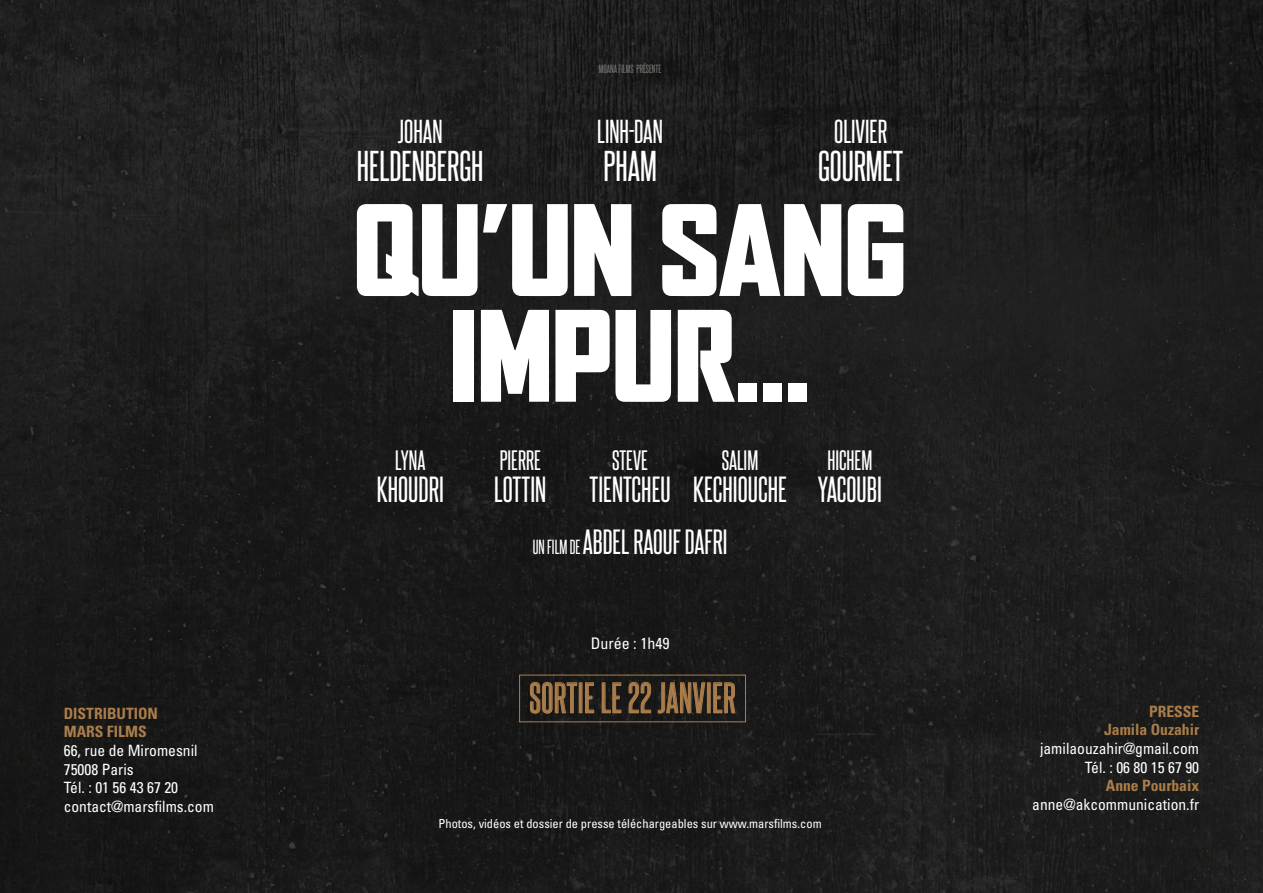
<style>
.page{position:relative;width:1263px;height:893px;background:#1c1c1b}
.page>*{position:absolute;margin:0;border:0;box-sizing:border-box;transform-origin:0 0}
.t1{font:37.05px "Steelfish Rg";color:#fff}
.t2{font:36.6px "Steelfish Rg";letter-spacing:.02em;color:#aa7d4b}
.t3{font:31.35px "Steelfish Rg";color:#fff}
.t4{font:30.15px "Steelfish Rg";color:#fff}
.t5{font:28.65px "Steelfish Rg";color:#fff}
.t6{font:24.15px "Steelfish Rg";color:#fff}
.t7{font:condensed 15.9px "Univers LT Std";color:#fff}
.t8{font:condensed 15.6px/18.6px "Univers LT Std";color:#fff}
.t9{font:700 condensed 15.6px/18.6px "Univers LT Std";color:#aa7d4b}
.t10{font:condensed 12.45px "Univers LT Std";color:#fff}
.t11{font:10.2px "Steelfish Rg";color:#747473}
.s1{font-size:17.55px}
</style>
<div class="page">
<svg style="left:848px;top:204px;width:55px;height:92px"></svg>
<svg style="left:662px;top:204px;width:179px;height:92px"></svg>
<svg style="left:574px;top:204px;width:57px;height:92px;background:#dedede"></svg>
<svg style="left:357px;top:204px;width:211px;height:92px"></svg>
<svg style="left:481px;top:310px;width:68px;height:92px"></svg>
<svg style="left:678px;top:310px;width:57px;height:92px"></svg>
<svg style="left:555px;top:310px;width:116px;height:92px"></svg>
<div style="left:454px;top:310px;width:20px;height:92px;background:#fff"></div>
<div style="left:738px;top:383px;width:19px;height:19px;background:#fff"></div>
<div style="left:763px;top:383px;width:19px;height:19px;background:#fff"></div>
<div style="left:788px;top:383px;width:18px;height:19px;background:#fff"></div>
<div style="left:519px;top:675px;width:227px;height:47px;border:1px solid #aa7d4b"></div>
<svg style="left:530px;top:681px;width:48px;height:33px"></svg>
<div style="left:579px;top:682px;width:3px;height:31px;border:1px solid #aa7d4b"></div>
<svg style="left:585px;top:682px;width:10px;height:32px"></svg>
<svg style="left:601px;top:682px;width:21px;height:32px"></svg>
<svg style="left:628px;top:681px;width:78px;height:33px"></svg>
<div style="left:707px;top:682px;width:4px;height:31px;border:1px solid #aa7d4b"></div>
<svg style="left:713px;top:682px;width:23px;height:32px"></svg>
<p class="t9" style="left:64px;top:704px;width:96px">DISTRIBUTION<br>MARS FILMS</p>
<p class="t8" style="left:64px;top:741px;width:152px">66, rue de Miromesnil<br>75008 Paris<br>Tél. : 01 56 43 67 20 contact@marsfilms.com</p>
<h3 class="t5" style="left:398px;top:114px;width:46px">JOHAN</h3>
<h1 class="t1" style="left:357px;top:143px;width:128px">HELDENBERGH</h1>
<p class="t11" style="left:599px;top:62px;width:64px">MOANA FILMS PRÉSENTE</p>
<h3 class="t5" style="left:597px;top:114px;width:67px">LINH-DAN</h3>
<h1 class="t1" style="left:603px;top:143px;width:55px">PHAM</h1>
<h3 class="t5" style="left:834px;top:114px;width:54px">OLIVIER</h3>
<h1 class="t1" style="left:818px;top:143px;width:87px">GOURMET</h1>
<h3 class="t6" style="left:395px;top:445px;width:32px">LYNA</h3>
<h3 class="t3" style="left:377px;top:470px;width:68px">KHOUDRI</h3>
<h3 class="t6" style="left:500px;top:445px;width:43px">PIERRE</h3>
<h3 class="t3" style="left:494px;top:470px;width:53px">LOTTIN</h3>
<h3 class="t6" style="left:612px;top:445px;width:37px">STEVE</h3>
<h3 class="t3" style="left:590px;top:470px;width:82px">TIENTCHEU</h3>
<h3 class="t6" style="left:722px;top:445px;width:38px">SALIM</h3>
<h3 class="t3" style="left:693px;top:470px;width:95px">KECHIOUCHE</h3>
<h3 class="t4" style="left:533px;top:523px;width:196px"><span class="s1">UN FILM DE</span>ABDEL RAOUF DAFRI</h3>
<h3 class="t6" style="left:827px;top:445px;width:46px">HICHEM</h3>
<h3 class="t3" style="left:818px;top:470px;width:65px">YACOUBI</h3>
<p class="t7" style="left:591px;top:634px;width:80px">Durée : 1h49</p>
<h2 class="t2" style="left:529px;top:675px;width:207px">SORTIE LE 22 JANVIER</h2>
<p class="t10" style="left:439px;top:816px;width:385px">Photos, vidéos et dossier de presse téléchargeables sur www.marsfilms.com</p>
<p class="t9" style="left:1104px;top:702px;width:97px;text-align:right">PRESSE<br>Jamila Ouzahir</p>
<p class="t8" style="left:1040px;top:739px;width:161px;text-align:right">jamilaouzahir@gmail.com<br>Tél. : 06 80 15 67 90</p>
<p class="t9" style="left:1106px;top:776px;width:95px">Anne Pourbaix</p>
<p class="t8" style="left:1032px;top:795px;width:168px">anne@akcommunication.fr</p>
</div>
